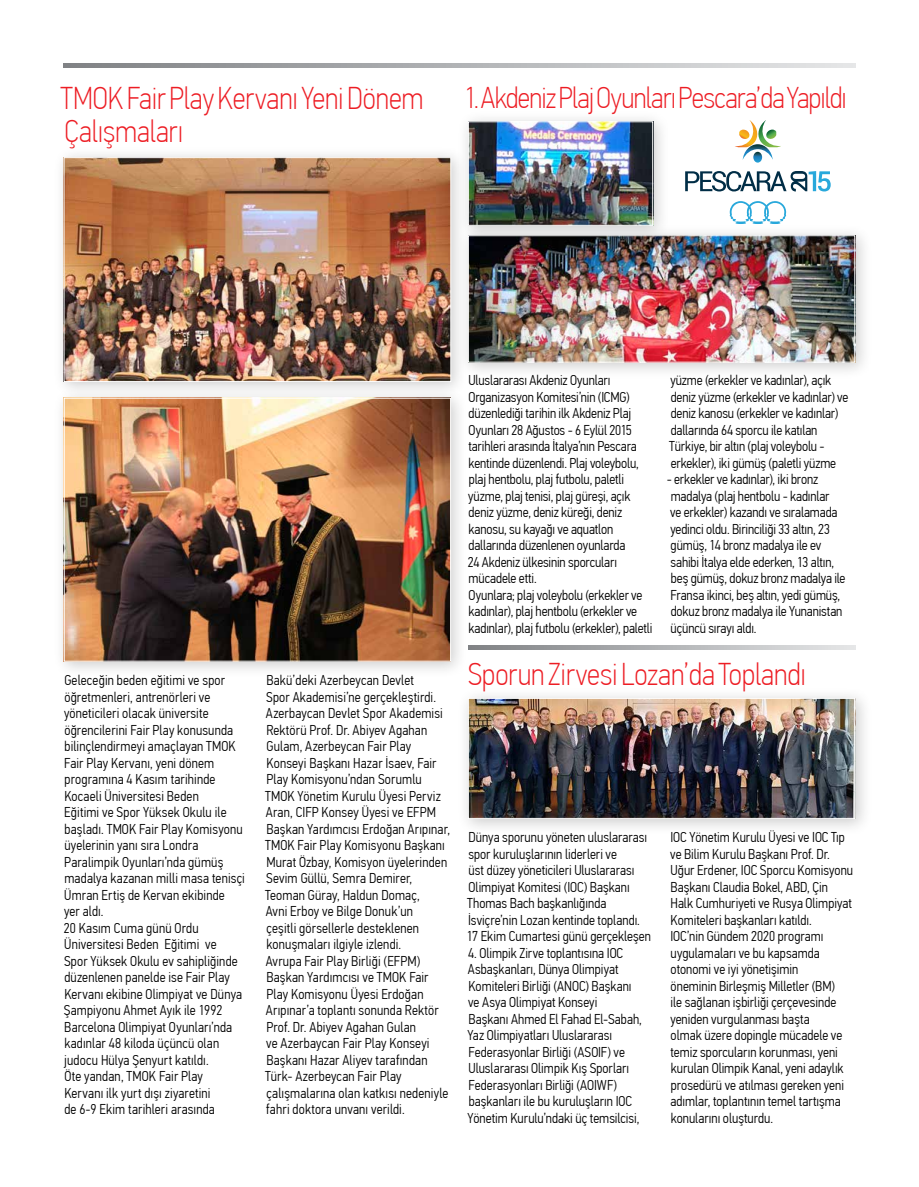
<style>
.page{position:relative;width:919px;height:1187px;background:#fff}
.page>*{position:absolute;margin:0;border:0;box-sizing:border-box;transform-origin:0 0}
.t1{font:100 31.5px/33px "PF Din Text Cond Pro";letter-spacing:-.005em;color:#ed1d24}
.t2{font:100 30px "PF Din Text Cond Pro";letter-spacing:-.02em;color:#ed1d24}
.t3{font:300 14.25px/16.5px "PF Din Text Cond Pro";letter-spacing:.005em;color:#000}
</style>
<div class="page">
<svg style="left:64px;top:63px;width:791px;height:4px;background:#b1b3b5"></svg>
<div style="left:52px;top:146px;width:416px;height:253px;background:#000;opacity:.2"></div>
<img style="left:66px;top:159px;width:383px;height:220px">
<div style="left:64px;top:157px;width:387px;height:224px;border:1px solid #fff"></div>
<div style="left:52px;top:386px;width:416px;height:292px;background:#000;opacity:.2"></div>
<img style="left:66px;top:400px;width:383px;height:259px">
<div style="left:64px;top:398px;width:387px;height:263px;border:1px solid #fff"></div>
<div style="left:456px;top:224px;width:416px;height:155px;background:#000;opacity:.2"></div>
<img style="left:470px;top:237px;width:383px;height:123px">
<div style="left:468px;top:235px;width:387px;height:127px;border:1px solid #fff"></div>
<div style="left:456px;top:686px;width:416px;height:149px;background:#000;opacity:.2"></div>
<img style="left:470px;top:700px;width:383px;height:116px">
<div style="left:468px;top:698px;width:387px;height:120px;border:1px solid #fff"></div>
<div style="left:456px;top:110px;width:214px;height:133px;background:#000;opacity:.2"></div>
<img style="left:470px;top:123px;width:181px;height:101px">
<div style="left:468px;top:121px;width:185px;height:105px;border:1px solid #fff"></div>
<svg style="left:468px;top:645px;width:387px;height:4px;background:#b1b3b5"></svg>
<svg style="left:729px;top:201px;width:57px;height:23px"></svg>
<svg style="left:735px;top:120px;width:46px;height:43px"></svg>
<svg style="left:685px;top:171px;width:145px;height:20px"></svg>
<h1 class="t1" style="left:61px;top:81px;width:364px">TMOK Fair Play Kervanı Yeni Dönem<br>Çalışmaları</h1>
<h2 class="t2" style="left:464px;top:80px;width:384px">1. Akdeniz Plaj Oyunları Pescara’da Yapıldı</h2>
<p class="t3" style="left:64px;top:672px;width:183px">Geleceğin beden eğitimi ve spor öğretmenleri, antrenörleri ve yöneticileri olacak üniversite öğrencilerini Fair Play konusunda bilinçlendirmeyi amaçlayan TMOK<br>Fair Play Kervanı, yeni dönem programına 4 Kasım tarihinde<br>Kocaeli Üniversitesi Beden<br>Eğitimi ve Spor Yüksek Okulu ile başladı. TMOK Fair Play Komisyonu üyelerinin yanı sıra Londra<br>Paralimpik Oyunları’nda gümüş madalya kazanan milli masa tenisçi<br>Ümran Ertiş de Kervan ekibinde<br>yer aldı.<br>20 Kasım Cuma günü Ordu<br>Üniversitesi Beden Eğitimi ve<br>Spor Yüksek Okulu ev sahipliğinde düzenlenen panelde ise Fair Play<br>Kervanı ekibine Olimpiyat ve Dünya<br>Şampiyonu Ahmet Ayık ile 1992<br>Barcelona Olimpiyat Oyunları’nda kadınlar 48 kiloda üçüncü olan judocu Hülya Şenyurt katıldı.<br>Öte yandan, TMOK Fair Play<br>Kervanı ilk yurt dışı ziyaretini<br>de 6-9 Ekim tarihleri arasında</p>
<p class="t3" style="left:265px;top:672px;width:186px">Bakü’deki Azerbeycan Devlet<br>Spor Akademisi’ne gerçekleştirdi.<br>Azerbaycan Devlet Spor Akademisi<br>Rektörü Prof. Dr. Abiyev Agahan<br>Gulam, Azerbeycan Fair Play<br>Konseyi Başkanı Hazar İsaev, Fair<br>Play Komisyonu’ndan Sorumlu<br>TMOK Yönetim Kurulu Üyesi Perviz<br>Aran, CIFP Konsey Üyesi ve EFPM<br>Başkan Yardımcısı Erdoğan Arıpınar,<br>TMOK Fair Play Komisyonu Başkanı<br>Murat Özbay, Komisyon üyelerinden<br>Sevim Güllü, Semra Demirer,<br>Teoman Güray, Haldun Domaç,<br>Avni Erboy ve Bilge Donuk’un<br>çeşitli görsellerle desteklenen konuşmaları ilgiyle izlendi.<br>Avrupa Fair Play Birliği (EFPM)<br>Başkan Yardımcısı ve TMOK Fair<br>Play Komisyonu Üyesi Erdoğan<br>Arıpınar’a toplantı sonunda Rektör<br>Prof. Dr. Abiyev Agahan Gulan<br>ve Azerbaycan Fair Play Konseyi<br>Başkanı Hazar Aliyev tarafından<br>Türk- Azerbeycan Fair Play çalışmalarına olan katkısı nedeniyle fahri doktora unvanı verildi.</p>
<p class="t3" style="left:468px;top:372px;width:186px">Uluslararası Akdeniz Oyunları Organizasyon Komitesi’nin (ICMG) düzenlediği tarihin ilk Akdeniz Plaj Oyunları 28 Ağustos - 6 Eylül 2015 tarihleri arasında İtalya’nın Pescara kentinde düzenlendi. Plaj voleybolu, plaj hentbolu, plaj futbolu, paletli yüzme, plaj tenisi, plaj güreşi, açık deniz yüzme, deniz küreği, deniz kanosu, su kayağı ve aquatlon dallarında düzenlenen oyunlarda<br>24 Akdeniz ülkesinin sporcuları mücadele etti.<br>Oyunlara; plaj voleybolu (erkekler ve kadınlar), plaj hentbolu (erkekler ve kadınlar), plaj futbolu (erkekler), paletli</p>
<p class="t3" style="left:669px;top:372px;width:181px">yüzme (erkekler ve kadınlar), açık deniz yüzme (erkekler ve kadınlar) ve deniz kanosu (erkekler ve kadınlar) dallarında 64 sporcu ile katılan Türkiye, bir altın (plaj voleybolu - erkekler), iki gümüş (paletli yüzme</p>
<p class="t3" style="left:666px;top:471px;width:180px">- erkekler ve kadınlar), iki bronz madalya (plaj hentbolu - kadınlar<br>ve erkekler) kazandı ve sıralamada yedinci oldu. Birinciliği 33 altın, 23 gümüş, 14 bronz madalya ile ev sahibi İtalya elde ederken, 13 altın, beş gümüş, dokuz bronz madalya ile Fransa ikinci, beş altın, yedi gümüş, dokuz bronz madalya ile Yunanistan üçüncü sırayı aldı.</p>
<h1 class="t1" style="left:467px;top:657px;width:340px">Sporun Zirvesi Lozan’da Toplandı</h1>
<p class="t3" style="left:467px;top:829px;width:186px">Dünya sporunu yöneten uluslararası spor kuruluşlarının liderleri ve<br>üst düzey yöneticileri Uluslararası Olimpiyat Komitesi (IOC) Başkanı Thomas Bach başkanlığında İsviçre’nin Lozan kentinde toplandı.<br>17 Ekim Cumartesi günü gerçekleşen</p>
<p class="t3" style="left:467px;top:944px;width:176px">4. Olimpik Zirve toplantısına IOC Asbaşkanları, Dünya Olimpiyat Komiteleri Birliği (ANOC) Başkanı ve Asya Olimpiyat Konseyi<br>Başkanı Ahmed El Fahad El-Sabah, Yaz Olimpiyatları Uluslararası Federasyonlar Birliği (ASOIF) ve Uluslararası Olimpik Kış Sporları Federasyonları Birliği (AOIWF) başkanları ile bu kuruluşların IOC Yönetim Kurulu’ndaki üç temsilcisi,</p>
<p class="t3" style="left:670px;top:829px;width:184px">IOC Yönetim Kurulu Üyesi ve IOC Tıp ve Bilim Kurulu Başkanı Prof. Dr.<br>Uğur Erdener, IOC Sporcu Komisyonu<br>Başkanı Claudia Bokel, ABD, Çin<br>Halk Cumhuriyeti ve Rusya Olimpiyat<br>Komiteleri başkanları katıldı.<br>IOC’nin Gündem 2020 programı uygulamaları ve bu kapsamda otonomi ve iyi yönetişimin<br>öneminin Birleşmiş Milletler (BM)<br>ile sağlanan işbirliği çerçevesinde yeniden vurgulanması başta<br>olmak üzere dopingle mücadele ve temiz sporcuların korunması, yeni kurulan Olimpik Kanal, yeni adaylık prosedürü ve atılması gereken yeni adımlar, toplantının temel tartışma konularını oluşturdu.</p>
</div>
